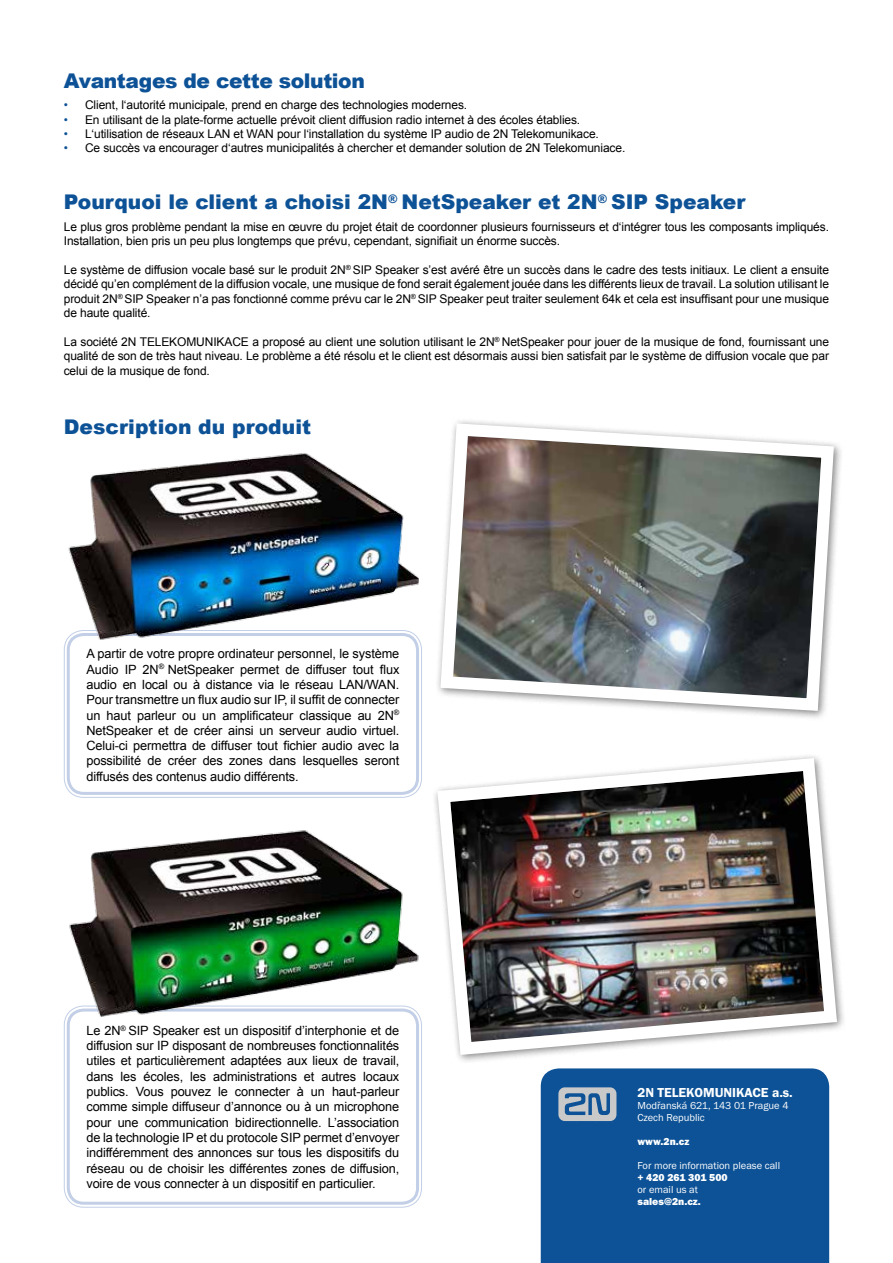
<style>
.page{position:relative;width:893px;height:1263px;background:#fff}
.page>*{position:absolute;margin:0;border:0;box-sizing:border-box;transform-origin:0 0}
.t1{font:900 20.25px "Arial";color:#0d5296}
.t2{font:900 20.25px "Arial";letter-spacing:-.02em;color:#0d5296}
.t3{font:600 13.5px "Franklin Got Itc TEE";color:#fff}
.t4{font:12.75px/15.3px "Arial";letter-spacing:-.01em;color:#000;text-align:justify}
.t5{font:12px/14.4px "Arial";letter-spacing:-.01em;color:#000;text-align:justify}
.t6{font:10.5px/12px "Franklin Got Itc TEE";color:#fff}
.t7{font:10.5px "Franklin Got Itc TEE Heav";color:#fff}
.s1{color:#0d5296}
</style>
<div class="page">
<div style="left:541px;top:1068px;width:288px;height:195px;background:#0d5296"></div>
<svg style="left:558px;top:1087px;width:58px;height:34px;background:#91a5b9"></svg>
<svg style="left:437px;top:420px;width:403px;height:297px"></svg>
<img style="left:434px;top:756px;width:409px;height:305px">
<div style="left:64px;top:630px;width:358px;height:168px;border:1px solid #c2cfe7;border-radius:20px"></div>
<div style="left:67px;top:633px;width:352px;height:162px;border:3px solid #c2cfe7;border-radius:16px"></div>
<img style="left:65px;top:453px;width:353px;height:189px">
<div style="left:67px;top:1008px;width:352px;height:197px;border:3px solid #c2cfe7;border-radius:16px"></div>
<img style="left:65px;top:830px;width:356px;height:188px">
<h1 class="t2" style="left:64px;top:66px;width:303px">Avantages de cette solution</h1>
<p class="t5" style="left:64px;top:98px;width:405px"><span class="s1">•</span> Client, l‘autorité municipale, prend en charge des technologies modernes.</p>
<p class="t5" style="left:64px;top:112px;width:518px"><span class="s1">•</span> En utilisant de la plate-forme actuelle prévoit client diffusion radio internet à des écoles établies.</p>
<p class="t5" style="left:64px;top:127px;width:537px"><span class="s1">•</span> L‘utilisation de réseaux LAN et WAN pour l‘installation du système IP audio de 2N Telekomunikace.</p>
<p class="t5" style="left:64px;top:141px;width:563px"><span class="s1">•</span> Ce succès va encourager d‘autres municipalités à chercher et demander solution de 2N Telekomuniace.</p>
<h1 class="t1" style="left:64px;top:187px;width:683px">Pourquoi le client a choisi 2N<sup>®</sup> NetSpeaker et 2N<sup>®</sup> SIP Speaker</h1>
<p class="t5" style="left:64px;top:219px;width:767px">Le plus gros problème pendant la mise en œuvre du projet était de coordonner plusieurs fournisseurs et d‘intégrer tous les composants impliqués.<br>Installation, bien pris un peu plus longtemps que prévu, cependant, signifiait un énorme succès.</p>
<p class="t5" style="left:64px;top:263px;width:767px">Le système de diffusion vocale basé sur le produit 2N<sup>®</sup> SIP Speaker s’est avéré être un succès dans le cadre des tests initiaux. Le client a ensuite décidé qu’en complément de la diffusion vocale, une musique de fond serait également jouée dans les différents lieux de travail. La solution utilisant le produit 2N<sup>®</sup> SIP Speaker n’a pas fonctionné comme prévu car le 2N<sup>®</sup> SIP Speaker peut traiter seulement 64k et cela est insuffisant pour une musique de haute qualité.</p>
<p class="t5" style="left:64px;top:335px;width:767px">La société 2N TELEKOMUNIKACE a proposé au client une solution utilisant le 2N<sup>®</sup> NetSpeaker pour jouer de la musique de fond, fournissant une qualité de son de très haut niveau. Le problème a été résolu et le client est désormais aussi bien satisfait par le système de diffusion vocale que par celui de la musique de fond.</p>
<h1 class="t1" style="left:64px;top:412px;width:249px">Description du produit</h1>
<p class="t4" style="left:86px;top:646px;width:314px">A partir de votre propre ordinateur personnel, le système Audio IP 2N<sup>®</sup> NetSpeaker permet de diffuser tout flux audio en local ou à distance via le réseau LAN/WAN.<br>Pour transmettre un flux audio sur IP, il suffit de connecter un haut parleur ou un amplificateur classique au 2N<sup>® </sup>NetSpeaker et de créer ainsi un serveur audio virtuel.<br>Celui-ci permettra de diffuser tout fichier audio avec la possibilité de créer des zones dans lesquelles seront diffusés des contenus audio différents.</p>
<p class="t4" style="left:86px;top:1023px;width:314px">Le 2N<sup>®</sup> SIP Speaker est un dispositif d’interphonie et de diffusion sur IP disposant de nombreuses fonctionnalités utiles et particulièrement adaptées aux lieux de travail, dans les écoles, les administrations et autres locaux publics. Vous pouvez le connecter à un haut-parleur comme simple diffuseur d’annonce ou à un microphone pour une communication bidirectionnelle. L’association de la technologie IP et du protocole SIP permet d’envoyer indifféremment des annonces sur tous les dispositifs du réseau ou de choisir les différentes zones de diffusion, voire de vous connecter à un dispositif en particulier.</p>
<p class="t3" style="left:637px;top:1085px;width:157px">2N TELEKOMUNIKACE a.s.</p>
<p class="t6" style="left:637px;top:1100px;width:153px">Modřanská 621, 143 01 Prague 4<br>Czech Republic</p>
<p class="t7" style="left:637px;top:1135px;width:53px">www.2n.cz</p>
<p class="t6" style="left:637px;top:1160px;width:144px">For more information please call</p>
<p class="t7" style="left:637px;top:1171px;width:92px">+ 420 261 301 500</p>
<p class="t6" style="left:637px;top:1184px;width:62px">or email us at</p>
<p class="t7" style="left:637px;top:1195px;width:65px">sales@2n.cz.</p>
</div>
